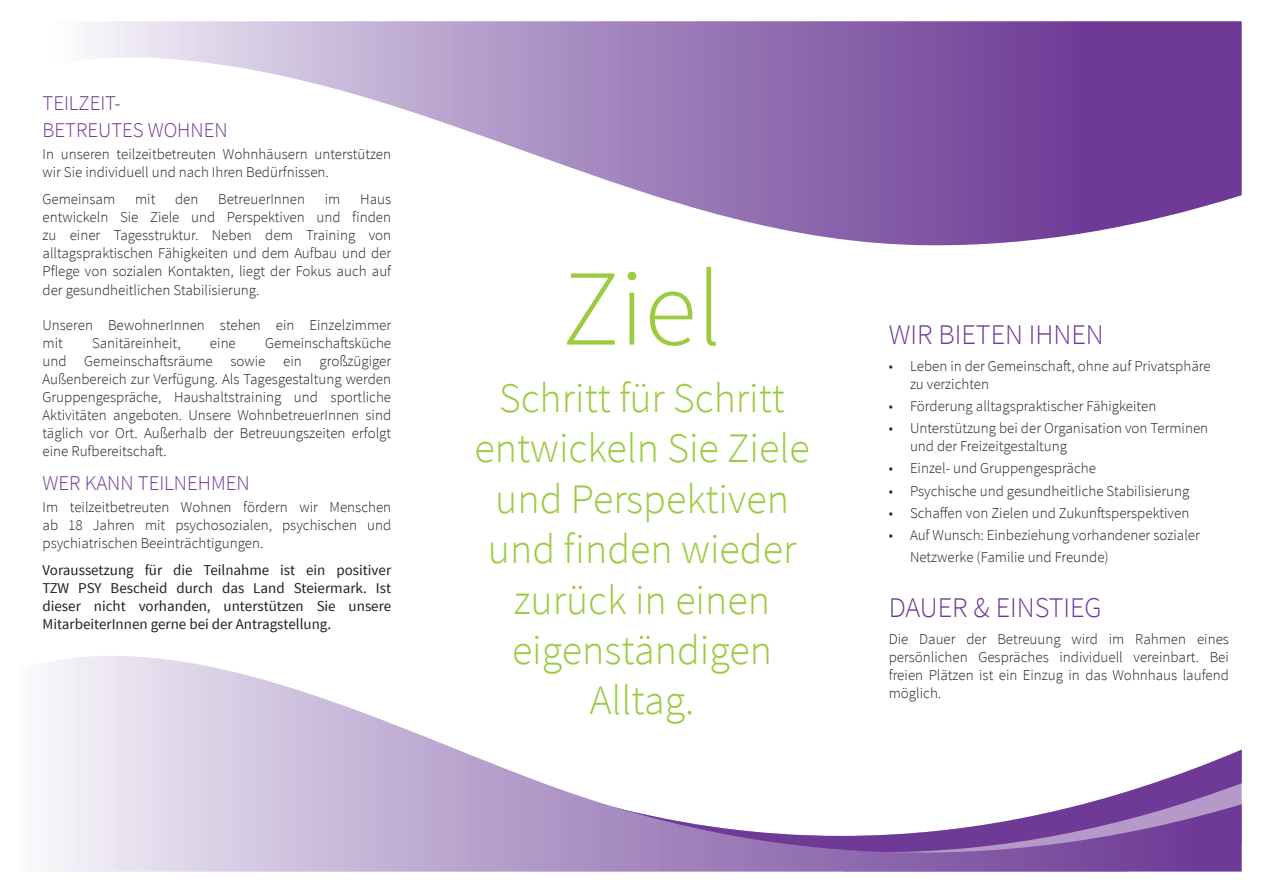
<style>
.page{position:relative;width:1263px;height:893px;background:#fff}
.page>*{position:absolute;margin:0;border:0;box-sizing:border-box;transform-origin:0 0}
.t1{font:300 108px "Source Sans Pro";color:#9bcb40}
.t2{font:300 42px/50.4px "Source Sans Pro";color:#9bcb40;text-align:center}
.t3{font:300 28.5px "Source Sans Pro";color:#6e3a96}
.t4{font:300 21px/27px "Source Sans Pro";color:#6e3a96}
.t5{font:300 15px/18px "Source Sans Pro";color:#231f20}
.t6{font:15px/18px "Source Sans Pro";color:#231f20;text-align:justify}
</style>
<div class="page">
<svg style="left:90px;top:21px;width:1152px;height:225px"></svg>
<svg style="left:46px;top:656px;width:1196px;height:216px"></svg>
<p class="t4" style="left:43px;top:89px;width:187px">TEILZEIT-<br>BETREUTES WOHNEN</p>
<p class="t5" style="left:43px;top:145px;width:350px">In unseren teilzeitbetreuten Wohnhäusern unterstützen wir Sie individuell und nach Ihren Bedürfnissen.</p>
<p class="t5" style="left:43px;top:190px;width:74px">Gemeinsam</p>
<p class="t5" style="left:135px;top:190px;width:22px">mit</p>
<p class="t5" style="left:175px;top:190px;width:25px">den</p>
<p class="t5" style="left:218px;top:190px;width:88px">BetreuerInnen</p>
<p class="t5" style="left:325px;top:190px;width:17px">im</p>
<p class="t5" style="left:43px;top:190px;width:350px;text-align:justify;text-indent:318px">Haus entwickeln Sie Ziele und Perspektiven und finden zu einer Tagesstruktur. Neben dem Training von alltagspraktischen Fähigkeiten und dem Aufbau und der Pflege von sozialen Kontakten, liegt der Fokus auch auf</p>
<p class="t5" style="left:43px;top:281px;width:218px">der gesundheitlichen Stabilisierung.</p>
<p class="t5" style="left:43px;top:316px;width:350px">Unseren BewohnerInnen stehen ein Einzelzimmer mit</p>
<p class="t5" style="left:43px;top:334px;width:350px;text-align:justify;text-indent:223px">Gemeinschaftsküche und Gemeinschaftsräume sowie ein großzügiger Außenbereich zur Verfügung. Als Tagesgestaltung werden Gruppengespräche, Haushaltstraining und sportliche Aktivitäten angeboten. Unsere WohnbetreuerInnen sind täglich vor Ort. Außerhalb der Betreuungszeiten erfolgt eine Rufbereitschaft.</p>
<p class="t4" style="left:43px;top:470px;width:209px">WER KANN TEILNEHMEN</p>
<p class="t5" style="left:43px;top:498px;width:350px;text-align:justify">Im teilzeitbetreuten Wohnen fördern wir Menschen ab 18 Jahren mit psychosozialen, psychischen und psychiatrischen Beeinträchtigungen.</p>
<p class="t6" style="left:43px;top:561px;width:350px">Voraussetzung für die Teilnahme ist ein positiver TZW PSY Bescheid durch das Land Steiermark. Ist dieser nicht vorhanden, unterstützen Sie unsere MitarbeiterInnen gerne bei der Antragstellung.</p>
<p class="t5" style="left:92px;top:334px;width:90px">Sanitäreinheit,</p>
<p class="t5" style="left:210px;top:334px;width:27px">eine</p>
<p class="t1" style="left:562px;top:243px;width:161px">Ziel</p>
<p class="t2" style="left:474px;top:373px;width:337px">Schritt für Schritt entwickeln Sie Ziele und Perspektiven und finden wieder zurück in einen eigenständigen<br>Alltag.</p>
<p class="t3" style="left:889px;top:317px;width:216px">WIR BIETEN IHNEN</p>
<p class="t5" style="left:910px;top:357px;width:302px;text-indent:-21px">• Leben in der Gemeinschaft, ohne auf Privatsphäre zu verzichten</p>
<p class="t5" style="left:889px;top:397px;width:269px">• Förderung alltagspraktischer Fähigkeiten</p>
<p class="t5" style="left:910px;top:419px;width:300px;text-indent:-21px">• Unterstützung bei der Organisation von Terminen und der Freizeitgestaltung</p>
<p class="t5" style="left:889px;top:459px;width:209px">• Einzel- und Gruppengespräche</p>
<p class="t5" style="left:889px;top:482px;width:302px">• Psychische und gesundheitliche Stabilisierung</p>
<p class="t5" style="left:889px;top:504px;width:302px">• Schaffen von Zielen und Zukunftsperspektiven</p>
<p class="t5" style="left:910px;top:524px;width:291px;line-height:21.6px;text-indent:-21px">• Auf Wunsch: Einbeziehung vorhandener sozialer<br>Netzwerke (Familie und Freunde)</p>
<p class="t3" style="left:889px;top:590px;width:214px">DAUER &amp; EINSTIEG</p>
<p class="t5" style="left:889px;top:630px;width:342px;text-align:justify">Die Dauer der Betreuung wird im Rahmen eines persönlichen Gespräches individuell vereinbart. Bei freien Plätzen ist ein Einzug in das Wohnhaus laufend möglich.</p>
</div>
